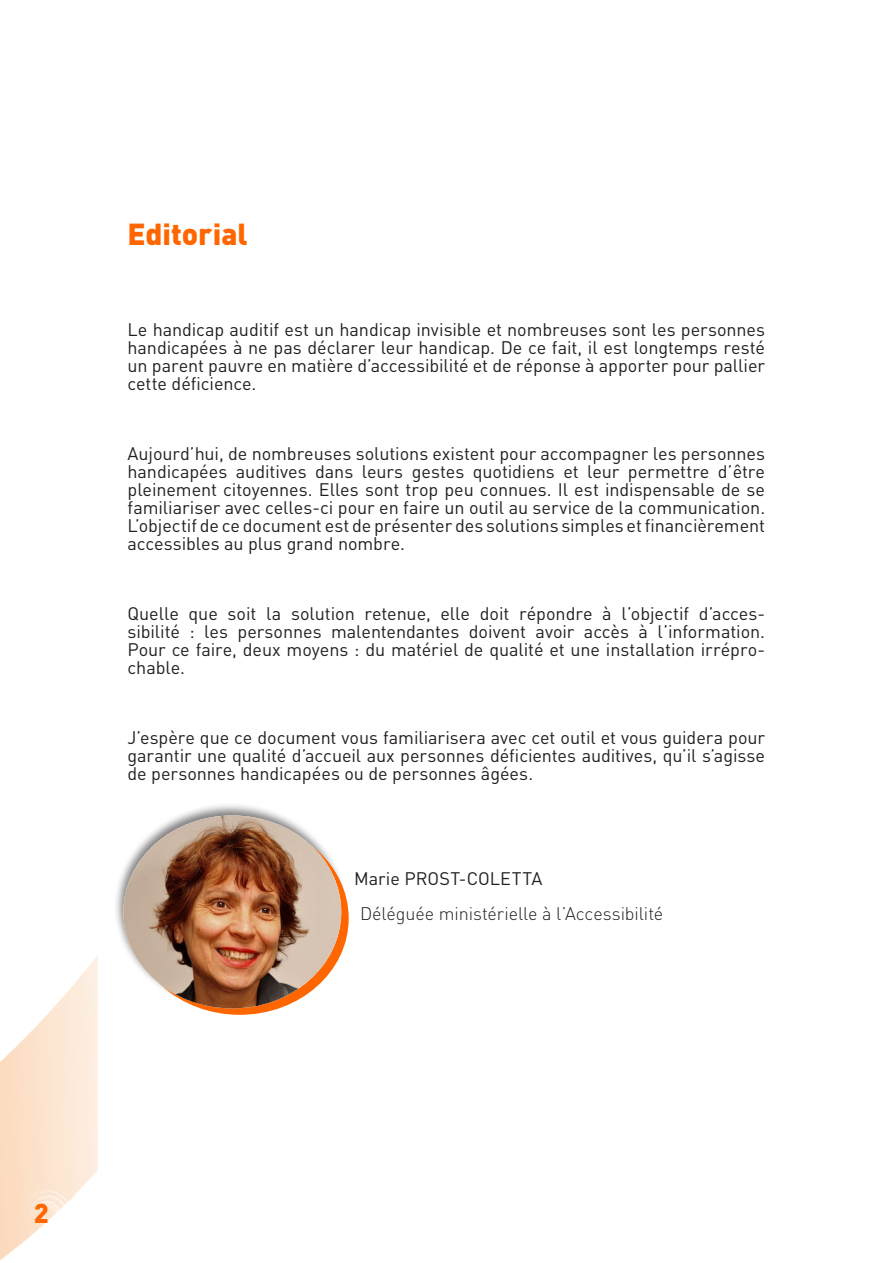
<style>
.page{position:relative;width:893px;height:1263px;background:#fff}
.page>*{position:absolute;margin:0;border:0;box-sizing:border-box;transform-origin:0 0}
.titre1{font:900 30px "DIN";letter-spacing:-.005em;color:#f60}
.Texte_courant{font:900 27px "DIN";color:#f60}
.Texte_courant_4mm_av{font:18px/18px "DIN";letter-spacing:-.005em;color:#231f20;text-align:justify}
.Texte_courant_4mm_av-2{font:300 18px "DIN";letter-spacing:-.01em;color:#231f20}
</style>
<div class="page">
<svg style="left:0;top:955px;width:98px;height:305px"></svg>
<div style="left:38px;top:1207px;width:20px;height:17px;background:#fff;opacity:.75"></div>
<div style="left:38px;top:1203px;width:20px;height:5px;background:#231f20;opacity:.75"></div>
<div style="left:39px;top:1205px;width:18px;height:17px;background:#fff;opacity:.75"></div>
<div style="left:41px;top:1206px;width:14px;height:15px;background:#fff;opacity:.75"></div>
<div style="left:41px;top:1207px;width:12px;height:12px;border:1px solid #fff;border-radius:50%"></div>
<div style="left:40px;top:1208px;width:14px;height:13px;background:#fff;opacity:.75"></div>
<div style="left:113px;top:802px;width:234px;height:209px;background:#231f20;opacity:.58"></div>
<img style="left:123px;top:815px;width:218px;height:193px">
<p class="titre1" style="left:128px;top:214px;width:122px">Editorial</p>
<p class="Texte_courant_4mm_av" style="left:128px;top:320px;width:639px">Le handicap auditif est un handicap invisible et nombreuses sont les personnes handicapées à ne pas déclarer leur handicap. De ce fait, il est longtemps resté un parent pauvre en matière d’accessibilité et de réponse à apporter pour pallier cette déficience.</p>
<p class="Texte_courant_4mm_av" style="left:128px;top:444px;width:639px">Aujourd’hui, de nombreuses solutions existent pour accompagner les personnes handicapées auditives dans leurs gestes quotidiens et leur permettre d’être pleinement citoyennes. Elles sont trop peu connues. Il est indispensable de se familiariser avec celles-ci pour en faire un outil au service de la communication.<br>L’objectif de ce document est de présenter des solutions simples et financièrement accessibles au plus grand nombre.</p>
<p class="Texte_courant_4mm_av" style="left:128px;top:604px;width:639px">Quelle que soit la solution retenue, elle doit répondre à l’objectif d’acces&shy;sibilité : les personnes malentendantes doivent avoir accès à l’information.<br>Pour ce faire, deux moyens : du matériel de qualité et une installation irrépro&shy;chable.</p>
<p class="Texte_courant_4mm_av" style="left:128px;top:728px;width:639px">J’espère que ce document vous familiarisera avec cet outil et vous guidera pour garantir une qualité d’accueil aux personnes déficientes auditives, qu’il s’agisse de personnes handicapées ou de personnes âgées.</p>
<p class="Texte_courant_4mm_av" style="left:354px;top:869px;width:190px">Marie PROST-COLETTA</p>
<p class="Texte_courant_4mm_av-2" style="left:360px;top:903px;width:305px">Déléguée ministérielle à l’Accessibilité</p>
<p class="Texte_courant" style="left:34px;top:1195px;width:17px">2</p>
</div>
